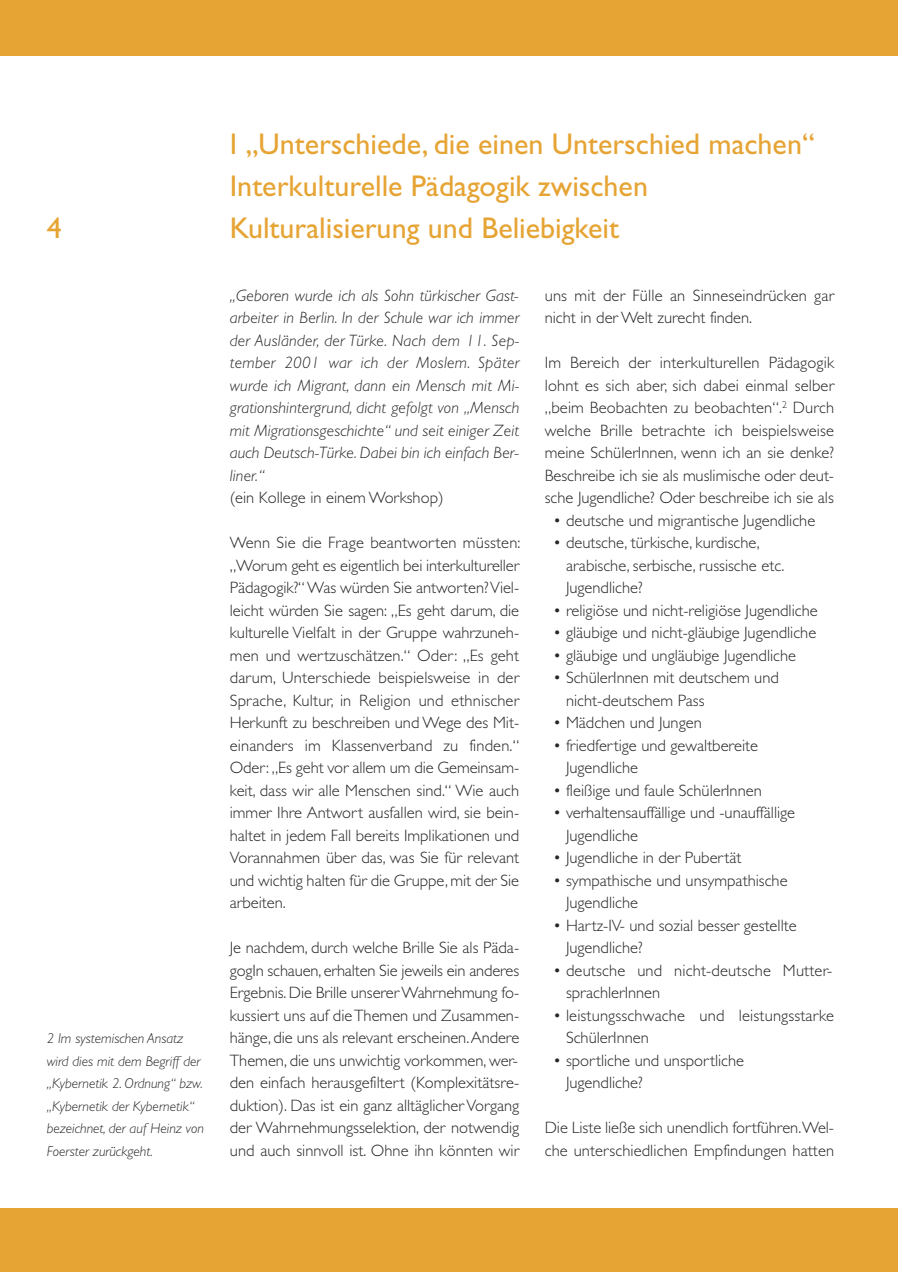
<style>
.page{position:relative;width:898px;height:1272px;background:#fff}
.page>*{position:absolute;margin:0;border:0;box-sizing:border-box;transform-origin:0 0}
.t1{font:30px/42px "Gill Sans";color:#e6a434}
.t2{font:300 16.5px/22.5px "Gill Sans";color:#272627}
.t3{font:italic 300 16.5px/22.5px "Gill Sans";letter-spacing:.005em;color:#272627;text-align:justify}
.t4{font:italic 300 14.25px/22.5px "Gill Sans";color:#272627}
</style>
<div class="page">
<div style="left:0;top:1208px;width:897px;height:63px;background:#e6a434"></div>
<div style="left:0;top:0;width:897px;height:55px;background:#e6a434"></div>
<h1 class="t1" style="left:47px;top:210px;width:16px">4</h1>
<p class="t4" style="left:47px;top:1028px;width:159px">2 Im systemischen Ansatz wird dies mit dem Begriff der „Kybernetik 2. Ordnung“ bzw. „Kybernetik der Kybernetik“ bezeichnet, der auf Heinz von<br>Foerster zurückgeht.</p>
<h1 class="t1" style="left:230px;top:126px;width:586px">I „Unterschiede, die einen Unterschied machen“<br>Interkulturelle Pädagogik zwischen<br>Kulturalisierung und Beliebigkeit</h1>
<p class="t3" style="left:230px;top:285px;width:291px">„Geboren wurde ich als Sohn türkischer Gast&shy;arbeiter in Berlin. In der Schule war ich immer der Ausländer, der Türke. Nach dem 11. Sep&shy;tember 2001 war ich der Moslem. Später wurde ich Migrant, dann ein Mensch mit Mi&shy;grationshintergrund, dicht gefolgt von „Mensch mit Migrationsgeschichte“ und seit einiger Zeit auch Deutsch-Türke. Dabei bin ich einfach Ber&shy;liner.“</p>
<p class="t2" style="left:230px;top:488px;width:215px">(ein Kollege in einem Workshop)</p>
<p class="t2" style="left:230px;top:533px;width:292px;text-align:justify">Wenn Sie die Frage beantworten müssten: „Worum geht es eigentlich bei interkultureller Pädagogik?“Was würden Sie antworten?Viel&shy;leicht würden Sie sagen: „Es geht darum, die kulturelle Vielfalt in der Gruppe wahrzuneh&shy;men und wertzuschätzen.“ Oder: „Es geht darum, Unterschiede beispielsweise in der Sprache, Kultur, in Religion und ethnischer Herkunft zu beschreiben und Wege des Mit&shy;einanders im Klassenverband zu finden.“ Oder: „Es geht vor allem um die Gemeinsam&shy;keit, dass wir alle Menschen sind.“ Wie auch immer Ihre Antwort ausfallen wird, sie bein&shy;haltet in jedem Fall bereits Implikationen und Vorannahmen über das, was Sie für relevant und wichtig halten für die Gruppe, mit der Sie arbeiten.</p>
<p class="t2" style="left:230px;top:938px;width:291px;text-align:justify">Je nachdem, durch welche Brille Sie als Päda&shy;gogIn schauen, erhalten Sie jeweils ein anderes Ergebnis. Die Brille unsererWahrnehmung fo&shy;kussiert uns auf dieThemen und Zusammen&shy;hänge, die uns als relevant erscheinen.Andere Themen, die uns unwichtig vorkommen, wer&shy;den einfach herausgefiltert (Komplexitätsre&shy;duktion). Das ist ein ganz alltäglicher Vorgang der Wahrnehmungsselektion, der notwendig und auch sinnvoll ist. Ohne ihn könnten wir</p>
<p class="t2" style="left:544px;top:285px;width:291px">uns mit der Fülle an Sinneseindrücken gar nicht in der Welt zurecht finden.</p>
<p class="t2" style="left:544px;top:353px;width:291px;text-align:justify">Im Bereich der interkulturellen Pädagogik lohnt es sich aber, sich dabei einmal selber „beim Beobachten zu beobachten“.<sup>2</sup> Durch welche Brille betrachte ich beispielsweise meine SchülerInnen, wenn ich an sie denke?<br>Beschreibe ich sie als muslimische oder deut&shy;sche Jugendliche? Oder beschreibe ich sie als</p>
<p class="t2" style="left:553px;top:510px;width:263px">• deutsche und migrantische Jugendliche</p>
<p class="t2" style="left:566px;top:533px;width:220px;text-indent:-13px">• deutsche, türkische, kurdische, arabische, serbische, russische etc.<br>Jugendliche?</p>
<p class="t2" style="left:553px;top:600px;width:266px">• religiöse und nicht-religiöse Jugendliche</p>
<p class="t2" style="left:553px;top:623px;width:264px">• gläubige und nicht-gläubige Jugendliche</p>
<p class="t2" style="left:553px;top:645px;width:244px">• gläubige und ungläubige Jugendliche</p>
<p class="t2" style="left:566px;top:668px;width:214px;text-indent:-13px">• SchülerInnen mit deutschem und nicht-deutschem Pass</p>
<p class="t2" style="left:553px;top:713px;width:150px">• Mädchen und Jungen</p>
<p class="t2" style="left:566px;top:735px;width:193px;text-indent:-13px">• friedfertige und gewaltbereite<br>Jugendliche</p>
<p class="t2" style="left:553px;top:780px;width:210px">• fleißige und faule SchülerInnen</p>
<p class="t2" style="left:566px;top:803px;width:230px;text-indent:-13px">• verhaltensauffällige und -unauffällige<br>Jugendliche</p>
<p class="t2" style="left:553px;top:848px;width:190px">• Jugendliche in der Pubertät</p>
<p class="t2" style="left:566px;top:870px;width:223px;text-indent:-13px">• sympathische und unsympathische<br>Jugendliche</p>
<p class="t2" style="left:566px;top:915px;width:232px;text-indent:-13px">• Hartz-IV- und sozial besser gestellte<br>Jugendliche?</p>
<p class="t2" style="left:566px;top:960px;width:267px;text-indent:-13px">• deutsche und nicht-deutsche Mutter&shy;sprachlerInnen</p>
<p class="t2" style="left:566px;top:1005px;width:269px;text-indent:-13px">• leistungsschwache und leistungsstarke<br>SchülerInnen</p>
<p class="t2" style="left:566px;top:1050px;width:179px;text-indent:-13px">• sportliche und unsportliche<br>Jugendliche?</p>
<p class="t2" style="left:544px;top:1118px;width:291px">Die Liste ließe sich unendlich fortführen.Wel&shy;che unterschiedlichen Empfindungen hatten</p>
</div>
